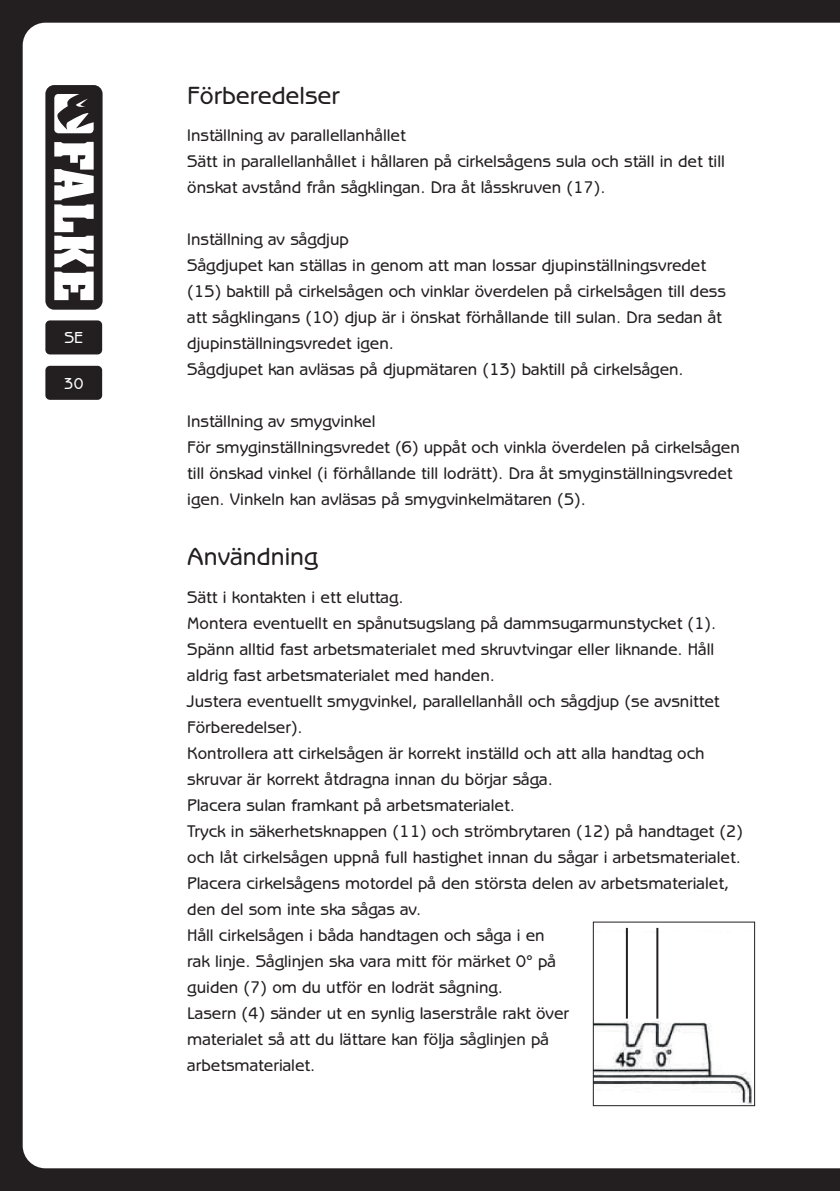
<style>
.page{position:relative;width:840px;height:1191px;background:#fff}
.page>*{position:absolute;margin:0;border:0;box-sizing:border-box;transform-origin:0 0}
.t1{font:500 25px "Benguiat Gothic LT";color:#231f20}
.t2{font:500 17px/26px "Benguiat Gothic LT";color:#231f20}
.t3{font:500 16px "Benguiat Gothic LT";color:#fff}
</style>
<div class="page">
<div style="left:0;top:0;width:839px;height:1191px;background:#231f20"></div>
<div style="left:23px;top:23px;width:816px;height:1145px;background:#fff"></div>
<div style="left:45px;top:320px;width:57px;height:34px;background:#231f20;border-radius:5px"></div>
<div style="left:45px;top:366px;width:57px;height:34px;background:#231f20;border-radius:5px"></div>
<svg style="left:45px;top:85px;width:57px;height:225px"></svg>
<img style="left:594px;top:930px;width:158px;height:174px">
<div style="left:592px;top:922px;width:162px;height:184px;border:1px solid #231f20"></div>
<hr style="left:625px;top:928px;width:2px;height:90px;background:#231f20">
<hr style="left:656px;top:928px;width:2px;height:90px;background:#231f20">
<p class="t3" style="left:64px;top:329px;width:20px">SE</p>
<p class="t3" style="left:64px;top:374px;width:21px">30</p>
<h1 class="t1" style="left:187px;top:81px;width:154px">Förberedelser</h1>
<p class="t2" style="left:187px;top:122px;width:538px">Inställning av parallellanhållet<br>Sätt in parallellanhållet i hållaren på cirkelsågens sula och ställ in det till önskat avstånd från sågklingan. Dra åt låsskruven (17).</p>
<p class="t2" style="left:187px;top:226px;width:540px">Inställning av sågdjup<br>Sågdjupet kan ställas in genom att man lossar djupinställningsvredet (15) baktill på cirkelsågen och vinklar överdelen på cirkelsågen till dess att sågklingans (10) djup är i önskat förhållande till sulan. Dra sedan åt djupinställningsvredet igen.<br>Sågdjupet kan avläsas på djupmätaren (13) baktill på cirkelsågen.</p>
<p class="t2" style="left:187px;top:408px;width:553px">Inställning av smygvinkel<br>För smyginställningsvredet (6) uppåt och vinkla överdelen på cirkelsågen till önskad vinkel (i förhållande till lodrätt). Dra åt smyginställningsvredet igen. Vinkeln kan avläsas på smygvinkelmätaren (5).</p>
<h1 class="t1" style="left:187px;top:542px;width:132px">Användning</h1>
<p class="t2" style="left:187px;top:584px;width:557px">Sätt i kontakten i ett eluttag.<br>Montera eventuellt en spånutsugslang på dammsugarmunstycket (1).<br>Spänn alltid fast arbetsmaterialet med skruvtvingar eller liknande. Håll aldrig fast arbetsmaterialet med handen.<br>Justera eventuellt smygvinkel, parallellanhåll och sågdjup (se avsnittet Förberedelser).<br>Kontrollera att cirkelsågen är korrekt inställd och att alla handtag och skruvar är korrekt åtdragna innan du börjar såga.<br>Placera sulan framkant på arbetsmaterialet.<br>Tryck in säkerhetsknappen (11) och strömbrytaren (12) på handtaget (2) och låt cirkelsågen uppnå full hastighet innan du sågar i arbetsmaterialet.<br>Placera cirkelsågens motordel på den största delen av arbetsmaterialet, den del som inte ska sågas av.<br>Håll cirkelsågen i båda handtagen och såga i en<br>rak linje. Såglinjen ska vara mitt för märket 0° på<br>guiden (7) om du utför en lodrät sågning.<br>Lasern (4) sänder ut en synlig laserstråle rakt över<br>materialet så att du lättare kan följa såglinjen på<br>arbetsmaterialet.</p>
</div>
